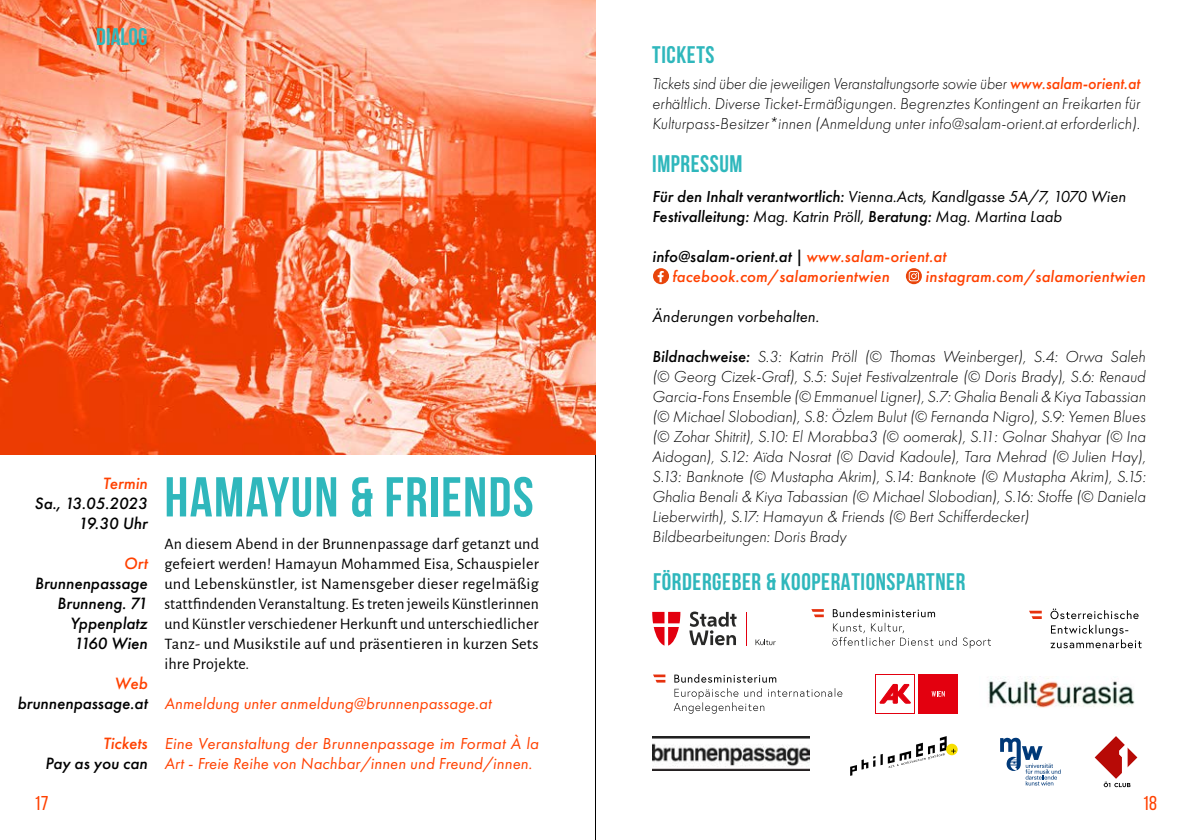
<style>
.page{position:relative;width:1191px;height:840px;background:#fff}
.page>*{position:absolute;margin:0;border:0;box-sizing:border-box;transform-origin:0 0}
.t1{font:700 56px "Bebas Neue";letter-spacing:.025em;color:#2fb7bc}
.body{font:700 24px "Bebas Neue";letter-spacing:.025em;color:#2fb7bc}
.seitentitel_rechts{font:700 24px "Bebas Neue";color:#2fb7bc}
.t2{font:20px "Bebas Neue";color:#ff4100}
.infobox-text{font:italic 500 17px "Futura PT";color:#000}
.infobox-text-2{font:italic 500 17px "Futura PT";color:#ff4100}
.infobox-text-3{font:italic 300 16.4px/20px "Futura PT";color:#000;text-align:justify}
.body-2{font:italic 300 16.4px/20px "Futura PT";letter-spacing:.01em;color:#000;text-align:justify;scale:.95 1}
.body-3{font:italic 16.4px/20px "Futura PT";letter-spacing:.01em;color:#ff4100}
.infobox-text-4{font:italic 16.4px "Futura PT";color:#000}
.body-4{font:italic 500 16.4px "Futura PT";letter-spacing:.01em;color:#ff4100}
.body-5{font:italic 500 16.4px "Futura PT";letter-spacing:.01em;color:#000}
.body-6{font:italic 16.4px "Futura PT";letter-spacing:.01em;color:#000}
.body-7{font:16px/20px "Alegreya Sans";letter-spacing:.015em;color:#000;text-align:justify}
.s1{font-weight:500;color:#ff4100}
.s2{font-weight:500}
.s3{color:#ff4100}
</style>
<div class="page">
<hr style="left:595px;top:0;width:1px;height:839px;background:#000">
<img style="left:0;top:0;width:595px;height:454px">
<svg style="left:832px;top:608px;width:159px;height:40px"></svg>
<svg style="left:811px;top:609px;width:13px;height:7px"></svg>
<svg style="left:652px;top:611px;width:28px;height:34px"></svg>
<svg style="left:689px;top:611px;width:48px;height:34px"></svg>
<hr style="left:746px;top:611px;width:1px;height:34px;background:#e3000f">
<svg style="left:755px;top:639px;width:20px;height:5px"></svg>
<svg style="left:875px;top:674px;width:40px;height:39px"></svg>
<div style="left:876px;top:674px;width:38px;height:38px;background:#fff"></div>
<svg style="left:880px;top:683px;width:30px;height:20px"></svg>
<div style="left:918px;top:673px;width:40px;height:40px;background:#e3000f"></div>
<svg style="left:931px;top:691px;width:13px;height:5px"></svg>
<svg style="left:1050px;top:624px;width:91px;height:24px"></svg>
<svg style="left:1050px;top:608px;width:88px;height:10px"></svg>
<svg style="left:1029px;top:610px;width:12px;height:8px"></svg>
<img style="left:652px;top:736px;width:158px;height:33px">
<svg style="left:1094px;top:736px;width:43px;height:50px"></svg>
<svg style="left:946px;top:743px;width:11px;height:11px"></svg>
<svg style="left:850px;top:736px;width:105px;height:39px"></svg>
<img style="left:988px;top:676px;width:147px;height:32px">
<svg style="left:1000px;top:737px;width:60px;height:48px"></svg>
<svg style="left:673px;top:674px;width:169px;height:39px"></svg>
<svg style="left:653px;top:674px;width:12px;height:8px"></svg>
<svg style="left:653px;top:268px;width:16px;height:16px"></svg>
<svg style="left:657px;top:271px;width:6px;height:11px"></svg>
<svg style="left:906px;top:268px;width:16px;height:16px"></svg>
<svg style="left:908px;top:271px;width:11px;height:10px"></svg>
<p class="seitentitel_rechts" style="left:96px;top:24px;width:53px">DIALOG</p>
<p class="infobox-text-2" style="left:103px;top:472px;width:46px">Termin</p>
<p class="infobox-text" style="left:35px;top:492px;width:114px">Sa., 13.05.2023</p>
<p class="infobox-text" style="left:78px;top:512px;width:71px">19.30 Uhr</p>
<p class="infobox-text-2" style="left:124px;top:552px;width:25px">Ort</p>
<p class="infobox-text" style="left:35px;top:572px;width:114px">Brunnenpassage</p>
<p class="infobox-text" style="left:57px;top:592px;width:92px">Brunneng. 71</p>
<p class="infobox-text" style="left:70px;top:612px;width:79px">Yppenplatz</p>
<p class="infobox-text" style="left:74px;top:632px;width:75px">1160 Wien</p>
<p class="infobox-text-2" style="left:115px;top:672px;width:34px">Web</p>
<p class="infobox-text" style="left:17px;top:692px;width:132px">brunnenpassage.at</p>
<p class="infobox-text-2" style="left:103px;top:732px;width:46px">Tickets</p>
<p class="infobox-text" style="left:45px;top:752px;width:104px">Pay as you can</p>
<p class="t1" style="left:164px;top:466px;width:371px">HAMAYUN &amp; FRIENDS</p>
<p class="body-7" style="left:164px;top:532px;width:376px">An diesem Abend in der Brunnenpassage darf getanzt und gefeiert werden! Hamayun Mohammed Eisa, Schauspieler und Lebenskünstler, ist Namensgeber dieser regelmäßig stattfindenden Veranstaltung. Es treten jeweils Künstlerinnen und Künstler verschiedener Herkunft und unterschiedlicher Tanz- und Musikstile auf und präsentieren in kurzen Sets ihre Projekte.</p>
<p class="body-3" style="left:164px;top:692px;width:328px">Anmeldung unter anmeldung@brunnenpassage.at</p>
<p class="body-3" style="left:164px;top:732px;width:376px">Eine Veranstaltung der Brunnenpassage im Format À la<br>Art - Freie Reihe von Nachbar/innen und Freund/innen.</p>
<p class="body" style="left:652px;top:42px;width:64px">TICKETS</p>
<p class="body-2" style="left:652px;top:74px;width:515px">Tickets sind über die jeweiligen Veranstaltungsorte sowie über <span class="s1">www.salam-orient.at </span>erhältlich. Diverse Ticket-Ermäßigungen. Begrenztes Kontingent an Freikarten für Kulturpass-Besitzer*innen (Anmeldung unter info@salam-orient.at erforderlich).</p>
<p class="body" style="left:652px;top:150px;width:92px">IMPRESSUM</p>
<p class="infobox-text-4" style="left:652px;top:186px;width:475px"><span class="s2">Für den Inhalt verantwortlich:</span> Vienna.Acts, Kandlgasse 5A/7, 1070 Wien</p>
<p class="infobox-text-4" style="left:652px;top:206px;width:411px"><span class="s2">Festivalleitung:</span> Mag. Katrin Pröll, <span class="s2">Beratung:</span> Mag. Martina Laab</p>
<p class="body-5" style="left:652px;top:246px;width:295px">info@salam-orient.at | <span class="s3">www.salam-orient.at</span></p>
<p class="body-4" style="left:672px;top:266px;width:219px">facebook.com/salamorientwien</p>
<p class="body-4" style="left:925px;top:266px;width:222px">instagram.com/salamorientwien</p>
<p class="body-6" style="left:652px;top:306px;width:168px">Änderungen vorbehalten.</p>
<p class="infobox-text-3" style="left:652px;top:346px;width:495px"><span class="s2">Bildnachweise:</span> S.3: Katrin Pröll (© Thomas Weinberger), S.4: Orwa Saleh (© Georg Cizek-Graf), S.5: Sujet Festivalzentrale (© Doris Brady), S.6: Renaud Garcia-Fons Ensemble (© Emmanuel Ligner), S.7: Ghalia Benali &amp; Kiya Tabassian (© Michael Slobodian), S.8: Özlem Bulut (© Fernanda Nigro), S.9: Yemen Blues (© Zohar Shitrit), S.10: El Morabba3 (© oomerak), S.11: Golnar Shahyar (© Ina Aidogan), S.12: Aïda Nosrat (© David Kadoule), Tara Mehrad (© Julien Hay), S.13: Banknote (© Mustapha Akrim), S.14: Banknote (© Mustapha Akrim), S.15:<br>Ghalia Benali &amp; Kiya Tabassian (© Michael Slobodian), S.16: Stoffe (© Daniela Lieberwirth), S.17: Hamayun &amp; Friends (© Bert Schifferdecker)</p>
<p class="infobox-text-3" style="left:652px;top:526px;width:195px">Bildbearbeitungen: Doris Brady</p>
<p class="body" style="left:653px;top:567px;width:314px">FÖRDERGEBER &amp; KOOPERATIONSPARTNER</p>
<p class="t2" style="left:34px;top:791px;width:16px">17</p>
<p class="t2" style="left:1142px;top:791px;width:16px">18</p>
</div>
